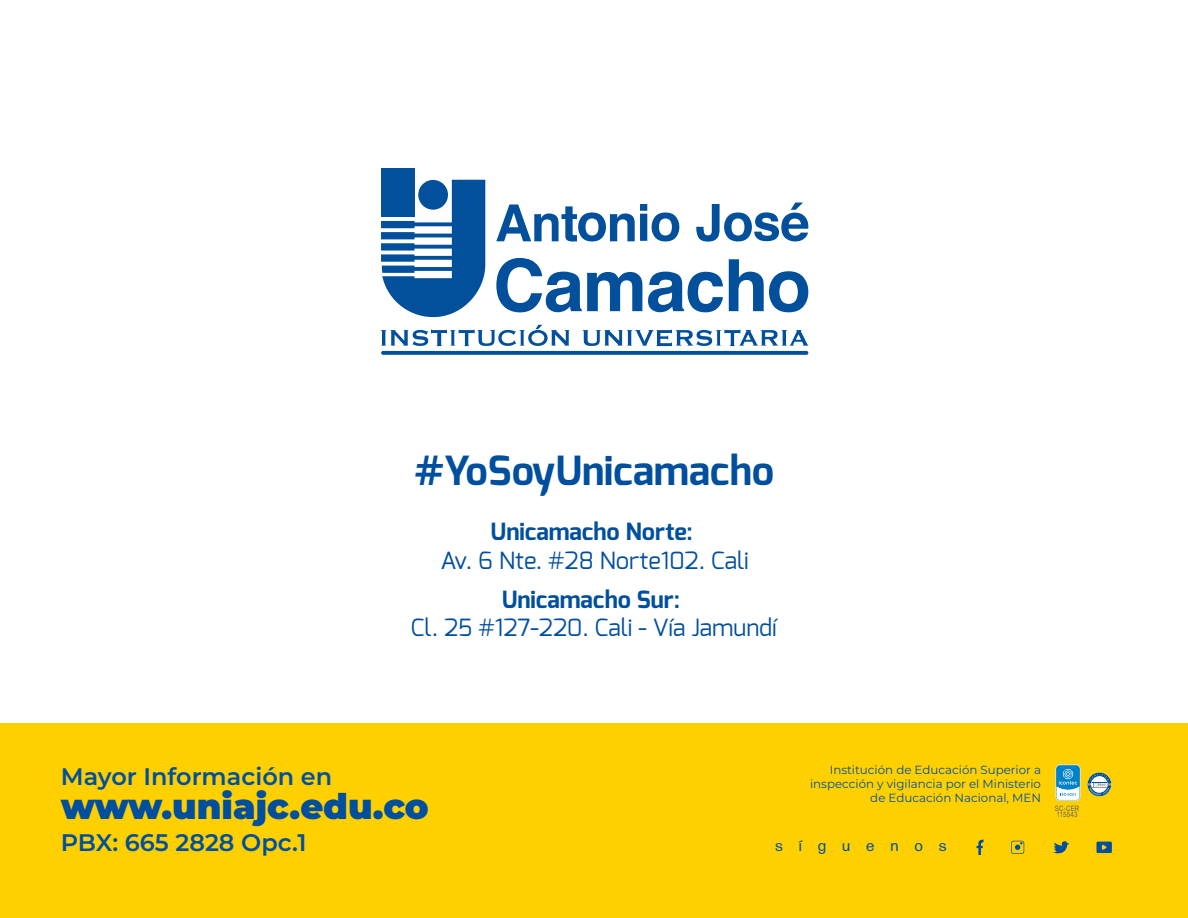
<style>
.page{position:relative;width:1188px;height:918px;background:#fff}
.page>*{position:absolute;margin:0;border:0;box-sizing:border-box;transform-origin:0 0}
.t1{font:700 40.2px "Exo";color:#004f9f}
.t2{font:900 35.25px "Montserrat";color:#004f9f}
.t3{font:600 24px "Montserrat";color:#004f9f}
.t4{font:23.7px "Exo";color:#004f9f}
.t5{font:700 23.7px "Exo";color:#004f9f}
.t6{font:15.15px "Forma DJR Display";letter-spacing:1.095em;color:#004f9f}
.t7{font:11.85px/14.2px "Montserrat";color:#004f9f;text-align:right}
.t8{font:7.5px/6.4px "Arial Narrow";letter-spacing:.02em;color:#606060}
</style>
<div class="page">
<div style="left:0;top:724px;width:1188px;height:194px;background:#ffd000"></div>
<svg style="left:496px;top:204px;width:183px;height:38px"></svg>
<svg style="left:696px;top:203px;width:112px;height:39px"></svg>
<svg style="left:496px;top:258px;width:146px;height:54px"></svg>
<svg style="left:648px;top:272px;width:75px;height:40px"></svg>
<svg style="left:729px;top:259px;width:79px;height:53px"></svg>
<svg style="left:381px;top:325px;width:428px;height:30px"></svg>
<div style="left:381px;top:169px;width:34px;height:48px;background:#02509b"></div>
<svg style="left:381px;top:180px;width:104px;height:138px"></svg>
<div style="left:418px;top:180px;width:30px;height:30px;background:#02509b;border-radius:50%"></div>
<svg style="left:1056px;top:765px;width:24px;height:36px"></svg>
<svg style="left:1087px;top:773px;width:24px;height:23px"></svg>
<svg style="left:977px;top:840px;width:7px;height:15px"></svg>
<svg style="left:1011px;top:841px;width:13px;height:13px"></svg>
<svg style="left:1096px;top:842px;width:16px;height:11px"></svg>
<svg style="left:1053px;top:841px;width:16px;height:13px"></svg>
<h1 class="t1" style="left:415px;top:444px;width:361px">#YoSoyUnicamacho</h1>
<h3 class="t5" style="left:491px;top:517px;width:204px">Unicamacho Norte:</h3>
<h3 class="t4" style="left:441px;top:545px;width:310px">Av. 6 Nte. #28 Norte102. Cali</h3>
<h3 class="t5" style="left:502px;top:584px;width:180px">Unicamacho Sur:</h3>
<h3 class="t4" style="left:411px;top:612px;width:368px">Cl. 25 #127-220. Cali - Vía Jamundí</h3>
<h3 class="t3" style="left:61px;top:760px;width:273px">Mayor Información en</h3>
<h2 class="t2" style="left:61px;top:780px;width:369px">www.uniajc.edu.co</h2>
<h3 class="t3" style="left:61px;top:825px;width:247px">PBX: 665 2828 Opc.1</h3>
<p class="t7" style="left:810px;top:762px;width:232px">Institución de Educación Superior a inspección y vigilancia por el Ministerio de Educación Nacional, MEN</p>
<p class="t6" style="left:775px;top:837px;width:172px">síguenos</p>
<p class="t8" style="left:1055px;top:805px;width:26px">SC-CER<br>115543</p>
</div>
